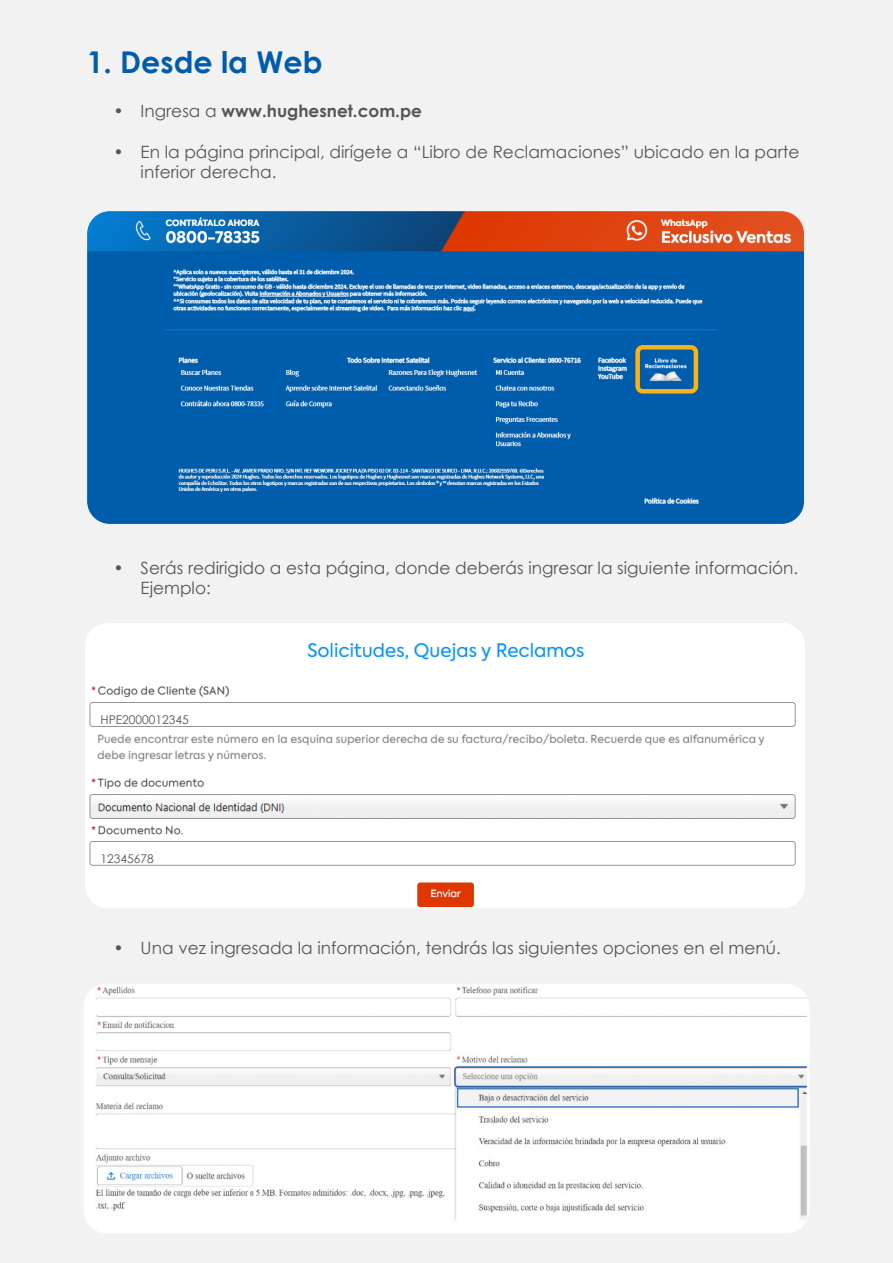
<style>
.page{position:relative;width:893px;height:1263px;background:#f2f2f2}
.page>*{position:absolute;margin:0;border:0;box-sizing:border-box;transform-origin:0 0}
.t1{font:700 30px "Century Gothic";color:#005dac}
.t2{font:16.95px/20.4px "Century Gothic";color:#53565a}
.t3{font:700 16.95px "Century Gothic";color:#53565a}
.t4{font:12px "Century Gothic";color:#53565a}
.s1{font-weight:400}
</style>
<div class="page">
<img style="left:87px;top:211px;width:717px;height:313px">
<div style="left:635px;top:345px;width:63px;height:49px;border:4px solid #fcb116;border-radius:5px"></div>
<img style="left:85px;top:623px;width:720px;height:285px">
<div style="left:97px;top:704px;width:183px;height:21px;background:#fff"></div>
<div style="left:97px;top:843px;width:183px;height:21px;background:#fff"></div>
<img style="left:94px;top:797px;width:237px;height:21px">
<img style="left:84px;top:984px;width:725px;height:249px">
<h1 class="t1" style="left:87px;top:39px;width:237px">1. Desde la Web</h1>
<p class="t3" style="left:114px;top:98px;width:310px"><span class="s1">• Ingresa a</span> www.hughesnet.com.pe</p>
<p class="t2" style="left:141px;top:141px;width:660px;text-indent:-27px">• En la página principal, dirígete a “Libro de Reclamaciones” ubicado en la parte inferior derecha.</p>
<p class="t2" style="left:141px;top:557px;width:659px;text-indent:-27px">• Serás redirigido a esta página, donde deberás ingresar la siguiente información.<br>Ejemplo:</p>
<p class="t4" style="left:101px;top:711px;width:90px">HPE2000012345</p>
<p class="t4" style="left:101px;top:850px;width:55px">12345678</p>
<p class="t2" style="left:114px;top:937px;width:669px">• Una vez ingresada la información, tendrás las siguientes opciones en el menú.</p>
</div>
